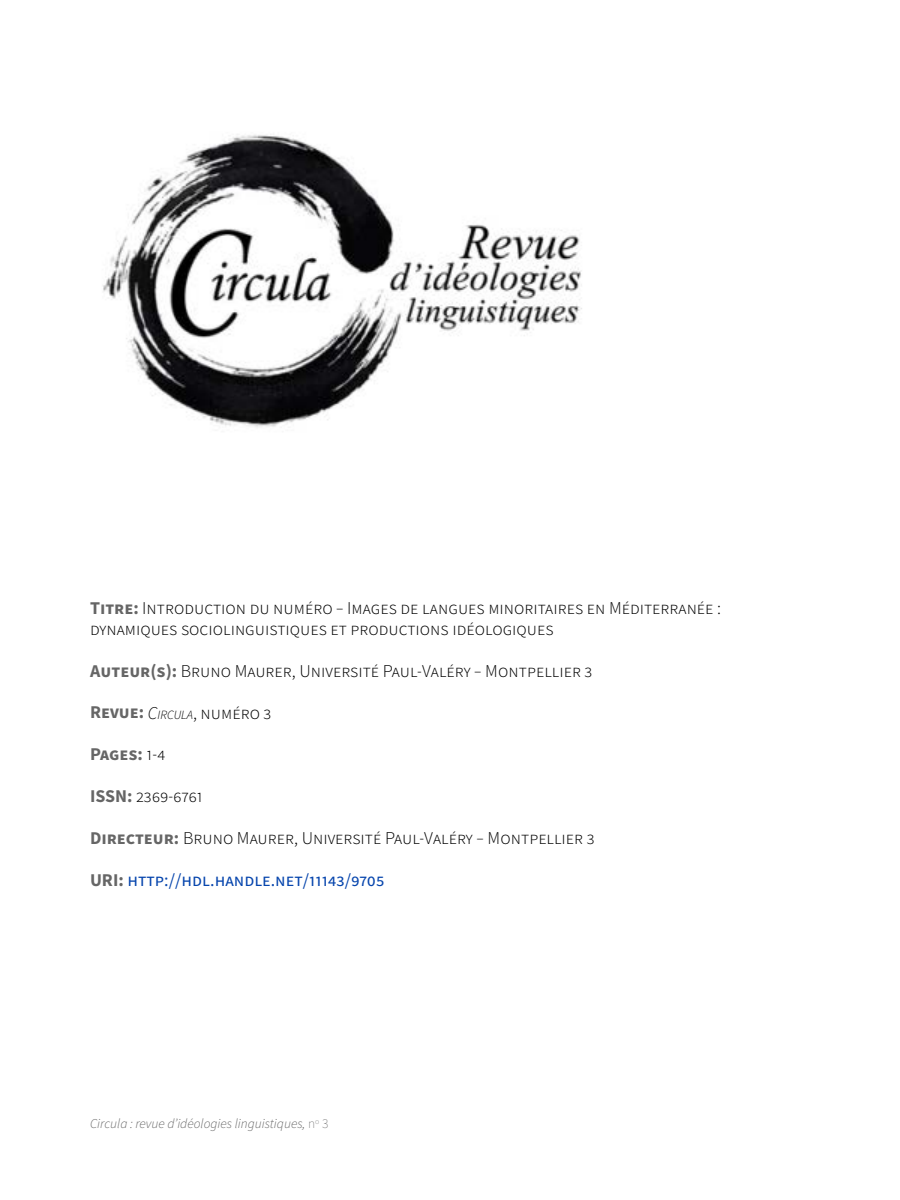
<style>
.page{position:relative;width:900px;height:1200px;background:#fff}
.page>*{position:absolute;margin:0;border:0;box-sizing:border-box;transform-origin:0 0}
.t1{font:300 18px/21px "Source Sans Pro";color:#000}
.t2{font:18px "Source Sans Pro";color:#0645ad}
.t3{font:700 18px "Source Sans Pro";letter-spacing:-.005em;color:#666}
.t4{font:italic 300 13.5px "Source Sans Pro";color:#666}
.s1{font-weight:700;color:#666}
.s2{font-style:italic}
.s3{font-style:italic;font-size:12.6px}
.s4{font-weight:300;color:#000}
.s5{font-weight:200;font-style:normal}
</style>
<div class="page">
<img style="left:103px;top:134px;width:479px;height:294px">
<p class="t1" style="left:90px;top:597px;width:633px"><span class="s1">Titre:</span> Introduction du numéro – Images de langues minoritaires en Méditerranée : dynamiques sociolinguistiques et productions idéologiques</p>
<p class="t1" style="left:90px;top:660px;width:504px"><span class="s1">Auteur(s):</span> Bruno Maurer, Université Paul-Valéry – Montpellier 3</p>
<p class="t1" style="left:90px;top:702px;width:183px"><span class="s1">Revue:</span> <span class="s2">C</span><span class="s3">IRCULA</span>, numéro 3</p>
<p class="t3" style="left:90px;top:743px;width:77px">Pages: <span class="s4">1-4</span></p>
<p class="t1" style="left:90px;top:786px;width:114px"><span class="s1">ISSN:</span> 2369-6761</p>
<p class="t1" style="left:90px;top:828px;width:506px"><span class="s1">Directeur:</span> Bruno Maurer, Université Paul-Valéry – Montpellier 3</p>
<p class="t2" style="left:90px;top:869px;width:296px"><span class="s1">URI:</span> http://hdl.handle.net/11143/9705</p>
<p class="t4" style="left:90px;top:1116px;width:240px">Circula : revue d’idéologies linguistiques, <span class="s5">n</span><sup>o</sup> <span class="s5">3</span></p>
</div>
